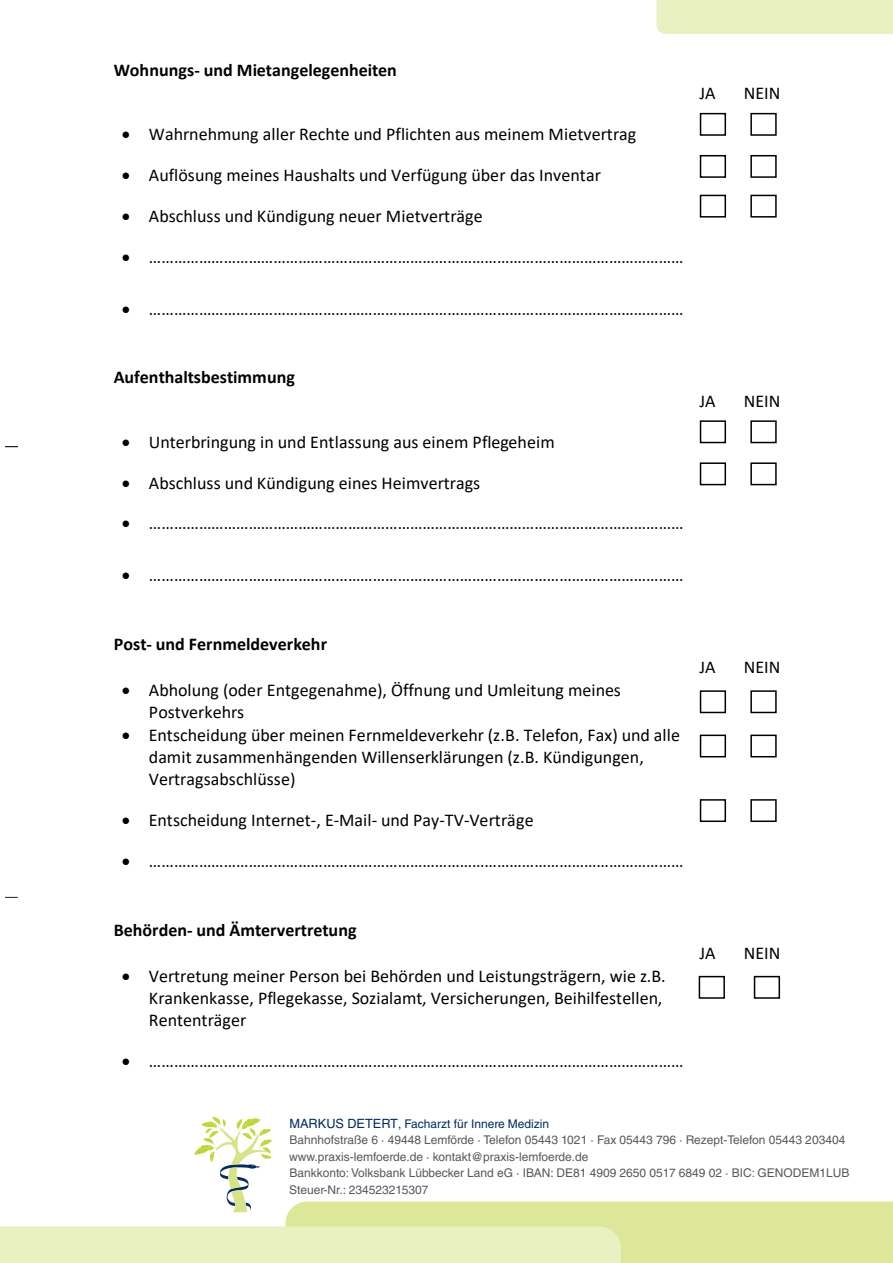
<style>
.page{position:relative;width:893px;height:1263px;background:#fff}
.page>*{position:absolute;margin:0;border:0;box-sizing:border-box;transform-origin:0 0}
.t1{font:18px/21.9px "Calibri";color:#000}
.t2{font:700 18px "Calibri";letter-spacing:.005em;color:#000}
.t3{font:12px/16.5px "Helvetica LT Std";color:#57585a}
.s1{font-size:12.75px;color:#002d66}
.s2{color:#002d66}
</style>
<div class="page">
<svg style="left:5px;top:897px;width:13px;height:1px"></svg>
<svg style="left:5px;top:446px;width:13px;height:1px"></svg>
<div style="left:656px;top:0;width:237px;height:34px;background:#e9f0c1"></div>
<svg style="left:0;top:1116px;width:893px;height:147px"></svg>
<div style="left:750px;top:113px;width:27px;height:23px;border:2px solid #000"></div>
<div style="left:700px;top:113px;width:26px;height:23px;border:2px solid #000"></div>
<div style="left:750px;top:155px;width:27px;height:23px;border:2px solid #000"></div>
<div style="left:700px;top:155px;width:26px;height:23px;border:2px solid #000"></div>
<div style="left:750px;top:195px;width:27px;height:23px;border:2px solid #000"></div>
<div style="left:700px;top:195px;width:26px;height:23px;border:2px solid #000"></div>
<div style="left:750px;top:420px;width:27px;height:23px;border:2px solid #000"></div>
<div style="left:700px;top:420px;width:26px;height:23px;border:2px solid #000"></div>
<div style="left:750px;top:462px;width:27px;height:23px;border:2px solid #000"></div>
<div style="left:700px;top:462px;width:26px;height:23px;border:2px solid #000"></div>
<div style="left:750px;top:690px;width:27px;height:23px;border:2px solid #000"></div>
<div style="left:700px;top:690px;width:26px;height:23px;border:2px solid #000"></div>
<div style="left:750px;top:734px;width:27px;height:23px;border:2px solid #000"></div>
<div style="left:700px;top:734px;width:26px;height:23px;border:2px solid #000"></div>
<div style="left:750px;top:799px;width:27px;height:23px;border:2px solid #000"></div>
<div style="left:700px;top:799px;width:26px;height:23px;border:2px solid #000"></div>
<div style="left:754px;top:976px;width:26px;height:23px;border:2px solid #000"></div>
<div style="left:699px;top:976px;width:26px;height:23px;border:2px solid #000"></div>
<p class="t2" style="left:114px;top:57px;width:285px">Wohnungs- und Mietangelegenheiten</p>
<p class="t1" style="left:122px;top:123px;width:516px">• Wahrnehmung aller Rechte und Pflichten aus meinem Mietvertrag</p>
<p class="t1" style="left:122px;top:164px;width:480px">• Auflösung meines Haushalts und Verfügung über das Inventar</p>
<p class="t1" style="left:122px;top:205px;width:362px">• Abschluss und Kündigung neuer Mietverträge</p>
<p class="t1" style="left:122px;top:245px;width:563px">• …………………………………………………………………………………………………………………</p>
<p class="t1" style="left:699px;top:82px;width:18px">JA</p>
<p class="t1" style="left:744px;top:82px;width:38px">NEIN</p>
<p class="t1" style="left:122px;top:297px;width:563px">• …………………………………………………………………………………………………………………</p>
<p class="t2" style="left:114px;top:364px;width:183px">Aufenthaltsbestimmung</p>
<p class="t1" style="left:122px;top:430px;width:434px">• Unterbringung in und Entlassung aus einem Pflegeheim</p>
<p class="t1" style="left:122px;top:471px;width:360px">• Abschluss und Kündigung eines Heimvertrags</p>
<p class="t1" style="left:122px;top:512px;width:563px">• …………………………………………………………………………………………………………………</p>
<p class="t1" style="left:122px;top:564px;width:563px">• …………………………………………………………………………………………………………………</p>
<p class="t1" style="left:699px;top:389px;width:18px">JA</p>
<p class="t1" style="left:744px;top:389px;width:38px">NEIN</p>
<p class="t2" style="left:114px;top:631px;width:215px">Post- und Fernmeldeverkehr</p>
<p class="t1" style="left:149px;top:679px;width:473px;text-indent:-27px">• Abholung (oder Entgegenahme), Öffnung und Umleitung meines<br>Postverkehrs</p>
<p class="t1" style="left:149px;top:724px;width:532px;text-indent:-27px">• Entscheidung über meinen Fernmeldeverkehr (z.B. Telefon, Fax) und alle damit zusammenhängenden Willenserklärungen (z.B. Kündigungen,<br>Vertragsabschlüsse)</p>
<p class="t1" style="left:122px;top:809px;width:413px">• Entscheidung Internet-, E-Mail- und Pay-TV-Verträge</p>
<p class="t1" style="left:122px;top:849px;width:563px">• …………………………………………………………………………………………………………………</p>
<p class="t1" style="left:699px;top:656px;width:18px">JA</p>
<p class="t1" style="left:744px;top:656px;width:38px">NEIN</p>
<p class="t2" style="left:114px;top:917px;width:244px">Behörden- und Ämtervertretung</p>
<p class="t1" style="left:149px;top:964px;width:518px;text-indent:-27px">• Vertretung meiner Person bei Behörden und Leistungsträgern, wie z.B.<br>Krankenkasse, Pflegekasse, Sozialamt, Versicherungen, Beihilfestellen,<br>Rententräger</p>
<p class="t1" style="left:122px;top:1049px;width:563px">• …………………………………………………………………………………………………………………</p>
<p class="t1" style="left:699px;top:941px;width:18px">JA</p>
<p class="t1" style="left:744px;top:941px;width:38px">NEIN</p>
<p class="t3" style="left:289px;top:1115px;width:562px"><span class="s1">MARKUS DETERT</span><span class="s2">, Facharzt für Innere Medizin<br></span>Bahnhofstraße 6 · 49448 Lemförde · Telefon 05443 1021 · Fax 05443 796 · Rezept-Telefon 05443 203404 www.praxis-lemfoerde.de · kontakt@praxis-lemfoerde.de<br>Bankkonto: Volksbank Lübbecker Land eG · IBAN: DE81 4909 2650 0517 6849 02 · BIC: GENODEM1LUB Steuer-Nr.: 234523215307</p>
</div>
